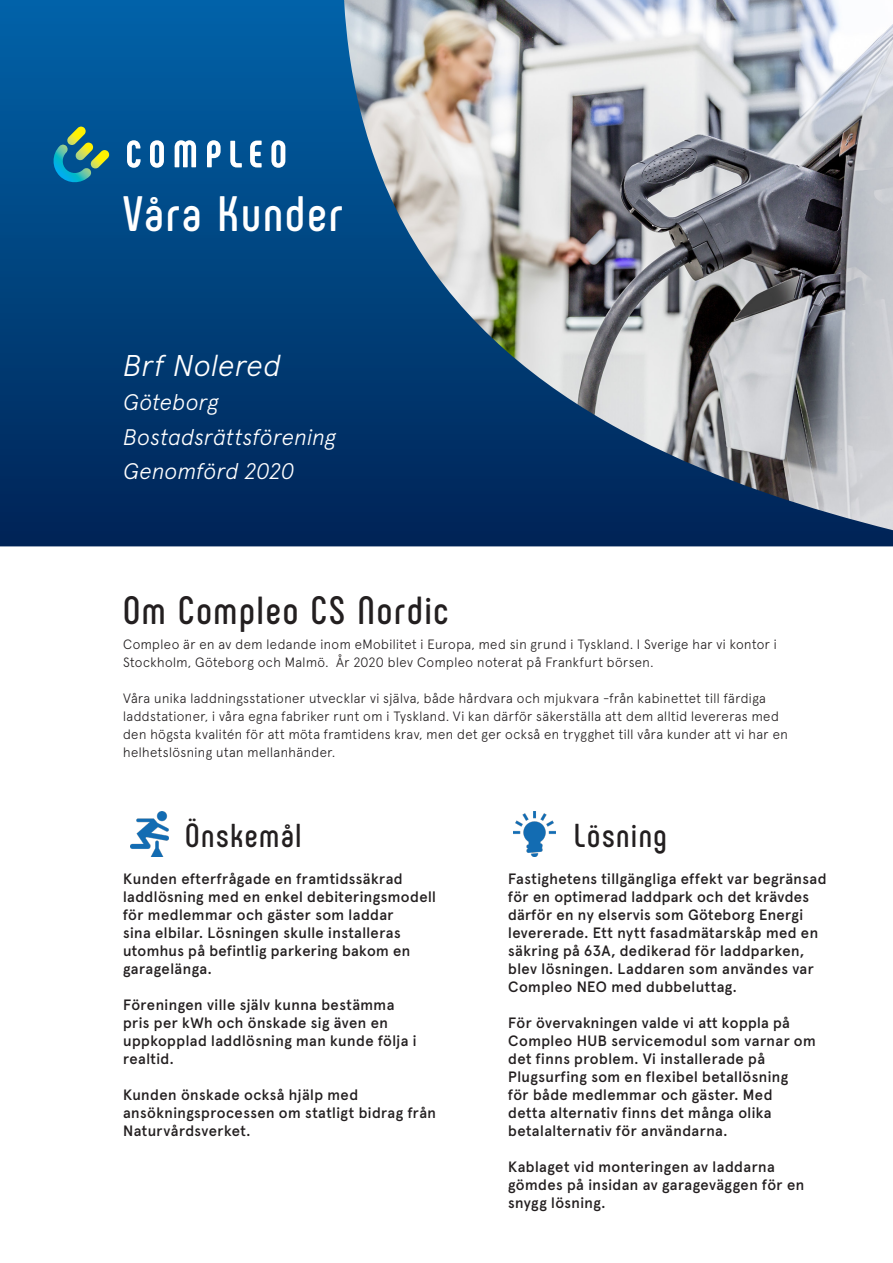
<style>
.page{position:relative;width:893px;height:1263px;background:#fff}
.page>*{position:absolute;margin:0;border:0;box-sizing:border-box;transform-origin:0 0}
.Rubrik_Compleo{font:700 49.5px "Phenomena";letter-spacing:.04em;color:#fff}
.Underrubrik_Compleo{font:700 39px "Phenomena";letter-spacing:.045em;color:#231f20}
.Underrubrik_Compleo-2{font:700 33px "Phenomena";letter-spacing:.045em;color:#231f20}
.Brödtext_kursiv_Comp{font:italic 300 30px "Apercu Pro";letter-spacing:.015em;color:#fff}
.Brödtext_kursiv_Comp-2{font:italic 300 22.5px "Apercu Pro";letter-spacing:.02em;color:#fff}
.Brödtext_Compleo{font:500 15px/18px "Apercu Pro";letter-spacing:.03em;color:#231f20}
.Brödtext_Compleo-2{font:300 13.5px/18px "Apercu Pro";letter-spacing:.035em;color:#231f20}
</style>
<div class="page">
<svg style="left:0;top:0;width:893px;height:546px;background:#4e6f90"></svg>
<svg style="left:51px;top:127px;width:59px;height:57px;background:#2c7a89"></svg>
<svg style="left:127px;top:140px;width:158px;height:28px"></svg>
<img style="left:513px;top:811px;width:43px;height:46px">
<img style="left:130px;top:811px;width:38px;height:46px">
<p class="Rubrik_Compleo" style="left:123px;top:184px;width:221px">Våra Kunder</p>
<p class="Brödtext_kursiv_Comp" style="left:123px;top:342px;width:159px">Brf Nolered</p>
<p class="Brödtext_kursiv_Comp-2" style="left:123px;top:385px;width:97px">Göteborg</p>
<p class="Brödtext_kursiv_Comp-2" style="left:123px;top:419px;width:214px">Bostadsrättsförening</p>
<p class="Brödtext_kursiv_Comp-2" style="left:123px;top:454px;width:173px">Genomförd 2020</p>
<p class="Underrubrik_Compleo" style="left:123px;top:587px;width:327px">Om Compleo CS Nordic</p>
<p class="Brödtext_Compleo-2" style="left:123px;top:634px;width:655px">Compleo är en av dem ledande inom eMobilitet i Europa, med sin grund i Tyskland. I Sverige har vi kontor i<br>Stockholm, Göteborg och Malmö. År 2020 blev Compleo noterat på Frankfurt börsen.</p>
<p class="Brödtext_Compleo-2" style="left:123px;top:688px;width:666px">Våra unika laddningsstationer utvecklar vi själva, både hårdvara och mjukvara -från kabinettet till färdiga laddstationer, i våra egna fabriker runt om i Tyskland. Vi kan därför säkerställa att dem alltid levereras med den högsta kvalitén för att möta framtidens krav, men det ger också en trygghet till våra kunder att vi har en helhetslösning utan mellanhänder.</p>
<p class="Underrubrik_Compleo-2" style="left:185px;top:815px;width:118px">Önskemål</p>
<p class="Underrubrik_Compleo-2" style="left:574px;top:815px;width:95px">Lösning</p>
<p class="Brödtext_Compleo" style="left:123px;top:868px;width:314px">Kunden efterfrågade en framtidssäkrad laddlösning med en enkel debiteringsmodell för medlemmar och gäster som laddar<br>sina elbilar. Lösningen skulle installeras utomhus på befintlig parkering bakom en garagelänga.</p>
<p class="Brödtext_Compleo" style="left:123px;top:994px;width:295px">Föreningen ville själv kunna bestämma pris per kWh och önskade sig även en uppkopplad laddlösning man kunde följa i realtid.</p>
<p class="Brödtext_Compleo" style="left:123px;top:1084px;width:314px">Kunden önskade också hjälp med ansökningsprocessen om statligt bidrag från<br>Naturvårdsverket.</p>
<p class="Brödtext_Compleo" style="left:508px;top:868px;width:320px">Fastighetens tillgängliga effekt var begränsad för en optimerad laddpark och det krävdes därför en ny elservis som Göteborg Energi levererade. Ett nytt fasadmätarskåp med en säkring på 63A, dedikerad för laddparken, blev lösningen. Laddaren som användes var Compleo NEO med dubbeluttag.</p>
<p class="Brödtext_Compleo" style="left:508px;top:1012px;width:309px">För övervakningen valde vi att koppla på Compleo HUB servicemodul som varnar om det finns problem. Vi installerade på Plugsurfing som en flexibel betallösning<br>för både medlemmar och gäster. Med<br>detta alternativ finns det många olika betalalternativ för användarna.</p>
<p class="Brödtext_Compleo" style="left:508px;top:1156px;width:298px">Kablaget vid monteringen av laddarna gömdes på insidan av garageväggen för en snygg lösning.</p>
</div>
